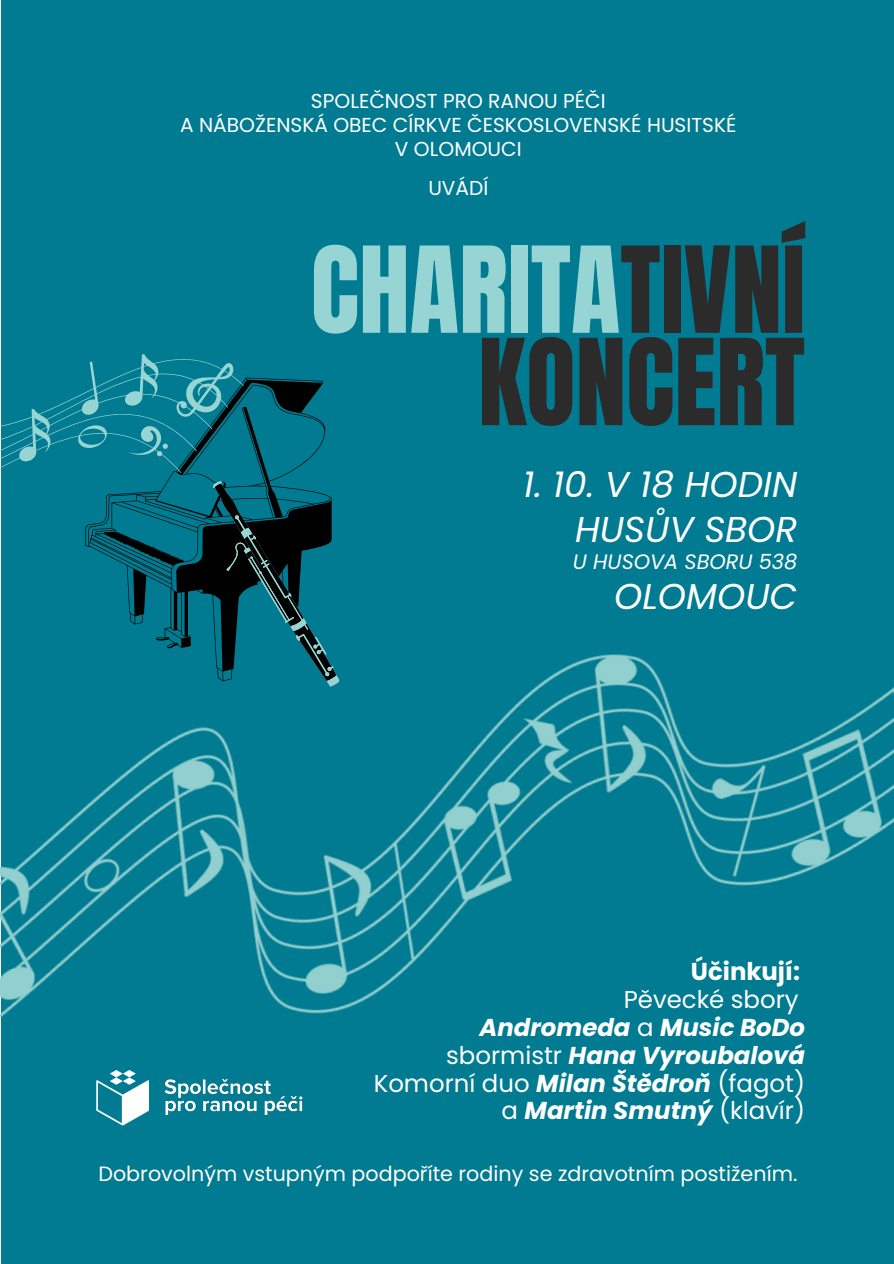
<style>
.page{position:relative;width:894px;height:1264px;background:#fff}
.page>*{position:absolute;margin:0;border:0;box-sizing:border-box;transform-origin:0 0}
.t1{font:101.7px/92.2px "Anton";color:#2b2b2b;text-align:right}
.t2{font:italic 35.85px "Poppins";color:#fff}
.t3{font:italic 700 24.45px/27.9px "Poppins";color:#fff;text-align:right}
.t4{font:italic 20.85px "Poppins";color:#fff}
.t5{font:20.7px "Poppins";color:#fff}
.t6{font:20.1px/23.9px "Poppins";color:#fff;text-align:center}
.s1{color:#96d5d3}
.s2{font-style:normal}
.s3{font-weight:400;font-style:normal}
</style>
<div class="page">
<div style="left:1px;top:0;width:892px;height:1263px;background:#017b91"></div>
<svg style="left:250px;top:377px;width:76px;height:102px"></svg>
<svg style="left:250px;top:479px;width:82px;height:85px"></svg>
<svg style="left:0;top:354px;width:250px;height:210px"></svg>
<img style="left:0;top:564px;width:893px;height:454px">
<svg style="left:96px;top:1070px;width:53px;height:55px"></svg>
<img style="left:164px;top:1078px;width:139px;height:38px">
<p class="t6" style="left:180px;top:89px;width:557px">SPOLEČNOST PRO RANOU PÉČI<br>A NÁBOŽENSKÁ OBEC CÍRKVE ČESKOSLOVENSKÉ HUSITSKÉ<br>V OLOMOUCI</p>
<h2 class="t6" style="left:428px;top:176px;width:62px">UVÁDÍ</h2>
<h4 class="t1" style="left:311px;top:245px;width:495px"><span class="s1">CHARITA</span>TIVNÍ<br>KONCERT</h4>
<p class="t2" style="left:522px;top:459px;width:276px">1. 10. V 18 HODIN</p>
<p class="t2" style="left:575px;top:505px;width:224px">HUSŮV SBOR</p>
<p class="t4" style="left:572px;top:547px;width:226px">U HUSOVA SBORU 538</p>
<p class="t2" style="left:614px;top:571px;width:184px">OLOMOUC</p>
<h4 class="t3" style="left:373px;top:957px;width:433px"><span class="s2">Účinkují:<br></span><span class="s3">Pěvecké sbory<br></span>Andromeda <span class="s3">a</span> Music BoDo <span class="s3">sbormistr</span> Hana Vyroubalová<br><span class="s3">Komorní duo</span> Milan Štědroň <span class="s3">(fagot) a</span> Martin Smutný <span class="s3">(klavír)</span></h4>
<p class="t5" style="left:98px;top:1159px;width:700px">Dobrovolným vstupným podpoříte rodiny se zdravotním postižením.</p>
</div>
